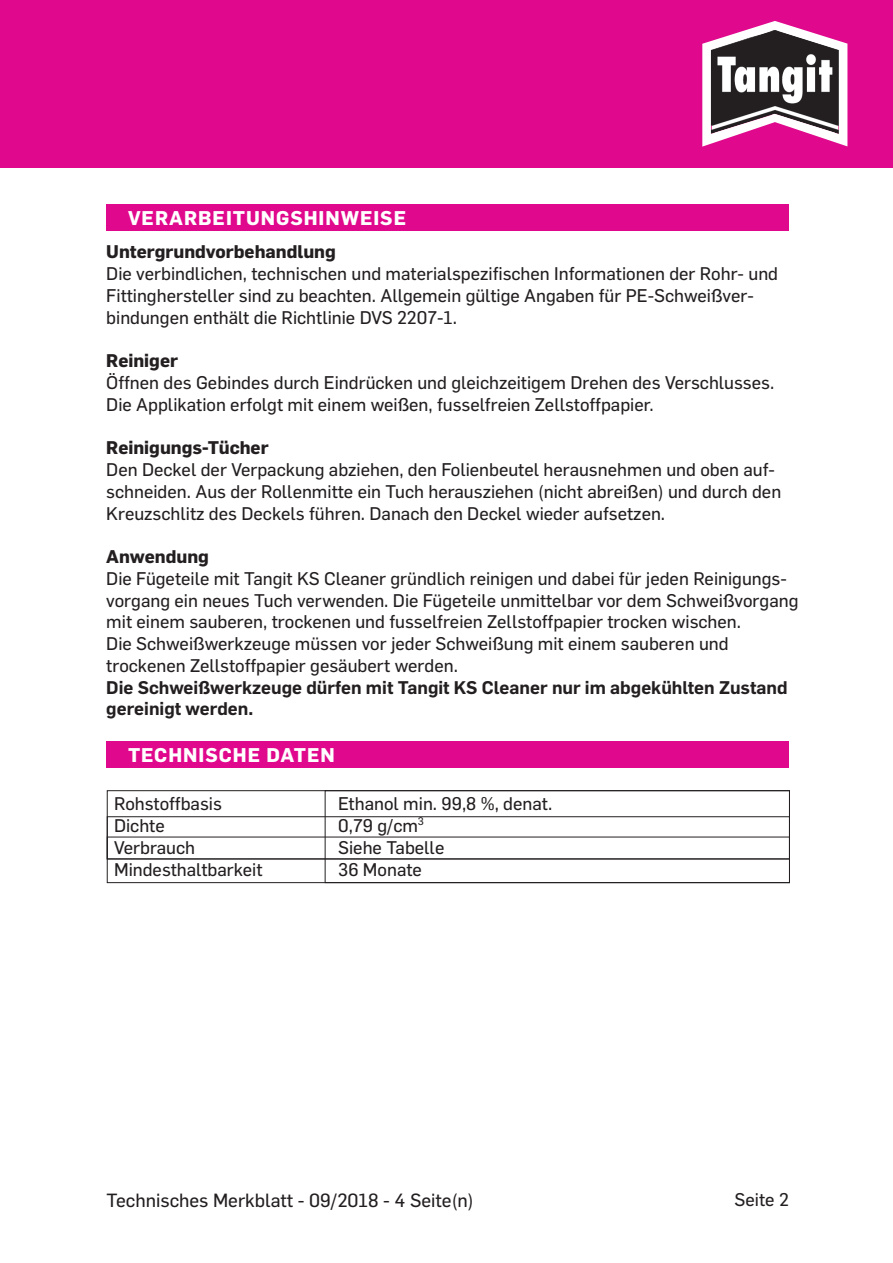
<style>
.page{position:relative;width:893px;height:1263px;background:#fff}
.page>*{position:absolute;margin:0;border:0;box-sizing:border-box;transform-origin:0 0}
.t1{font:700 19.5px "Flama";letter-spacing:.05em;color:#fff}
.t2{font:18.75px "Flama Basic";color:#231f20}
.t3{font:18px/21.8px "Flama Basic";color:#231f20}
.t4{font:600 18px/21.8px "Flama";color:#231f20}
.t5{font:700 18px "Flama";color:#231f20}
</style>
<div class="page">
<div style="left:0;top:0;width:893px;height:167px;background:#e0088c"></div>
<svg style="left:702px;top:21px;width:145px;height:126px"></svg>
<img style="left:711px;top:30px;width:128px;height:104px">
<img style="left:712px;top:30px;width:126px;height:103px">
<div style="left:106px;top:205px;width:683px;height:26px;background:#e0088c"></div>
<div style="left:106px;top:742px;width:683px;height:26px;background:#e0088c"></div>
<div style="left:107px;top:816px;width:683px;height:43px;border:1px solid #231f20"></div>
<div style="left:107px;top:837px;width:683px;height:22px;border:1px solid #231f20"></div>
<div style="left:325px;top:790px;width:465px;height:93px;border:1px solid #231f20"></div>
<p class="t1" style="left:128px;top:211px;width:280px">VERARBEITUNGSHINWEISE</p>
<p class="t5" style="left:106px;top:246px;width:231px">Untergrundvorbehandlung</p>
<p class="t3" style="left:106px;top:264px;width:673px">Die verbindlichen, technischen und materialspezifischen Informationen der Rohr- und<br>Fittinghersteller sind zu beachten. Allgemein gültige Angaben für PE-Schweißver&shy;bindungen enthält die Richtlinie DVS 2207-1.</p>
<p class="t5" style="left:106px;top:354px;width:73px">Reiniger</p>
<p class="t3" style="left:106px;top:373px;width:670px">Öffnen des Gebindes durch Eindrücken und gleichzeitigem Drehen des Verschlusses.<br>Die Applikation erfolgt mit einem weißen, fusselfreien Zellstoffpapier.</p>
<p class="t5" style="left:106px;top:441px;width:164px">Reinigungs-Tücher</p>
<p class="t3" style="left:106px;top:460px;width:676px">Den Deckel der Verpackung abziehen, den Folienbeutel herausnehmen und oben auf&shy;schneiden. Aus der Rollenmitte ein Tuch herausziehen (nicht abreißen) und durch den<br>Kreuzschlitz des Deckels führen. Danach den Deckel wieder aufsetzen.</p>
<p class="t5" style="left:106px;top:550px;width:104px">Anwendung</p>
<p class="t3" style="left:106px;top:569px;width:694px">Die Fügeteile mit Tangit KS Cleaner gründlich reinigen und dabei für jeden Reinigungs&shy;vorgang ein neues Tuch verwenden. Die Fügeteile unmittelbar vor dem Schweißvorgang mit einem sauberen, trockenen und fusselfreien Zellstoffpapier trocken wischen.<br>Die Schweißwerkzeuge müssen vor jeder Schweißung mit einem sauberen und trockenen Zellstoffpapier gesäubert werden.</p>
<p class="t4" style="left:106px;top:678px;width:683px">Die Schweißwerkzeuge dürfen mit Tangit KS Cleaner nur im abgekühlten Zustand gereinigt werden.</p>
<p class="t1" style="left:128px;top:748px;width:208px">TECHNISCHE DATEN</p>
<p class="t3" style="left:114px;top:794px;width:109px">Rohstoffbasis</p>
<p class="t3" style="left:338px;top:794px;width:216px">Ethanol min. 99,8 %, denat.</p>
<p class="t3" style="left:114px;top:816px;width:52px">Dichte</p>
<p class="t3" style="left:338px;top:816px;width:87px">0,79 g/cm<sup>3</sup></p>
<p class="t3" style="left:114px;top:838px;width:82px">Verbrauch</p>
<p class="t3" style="left:338px;top:838px;width:108px">Siehe Tabelle</p>
<p class="t3" style="left:114px;top:860px;width:150px">Mindesthaltbarkeit</p>
<p class="t3" style="left:338px;top:860px;width:85px">36 Monate</p>
<p class="t2" style="left:107px;top:1193px;width:368px">Technisches Merkblatt - 09/2018 - 4 Seite(n)</p>
<p class="t3" style="left:735px;top:1190px;width:56px">Seite 2</p>
</div>
